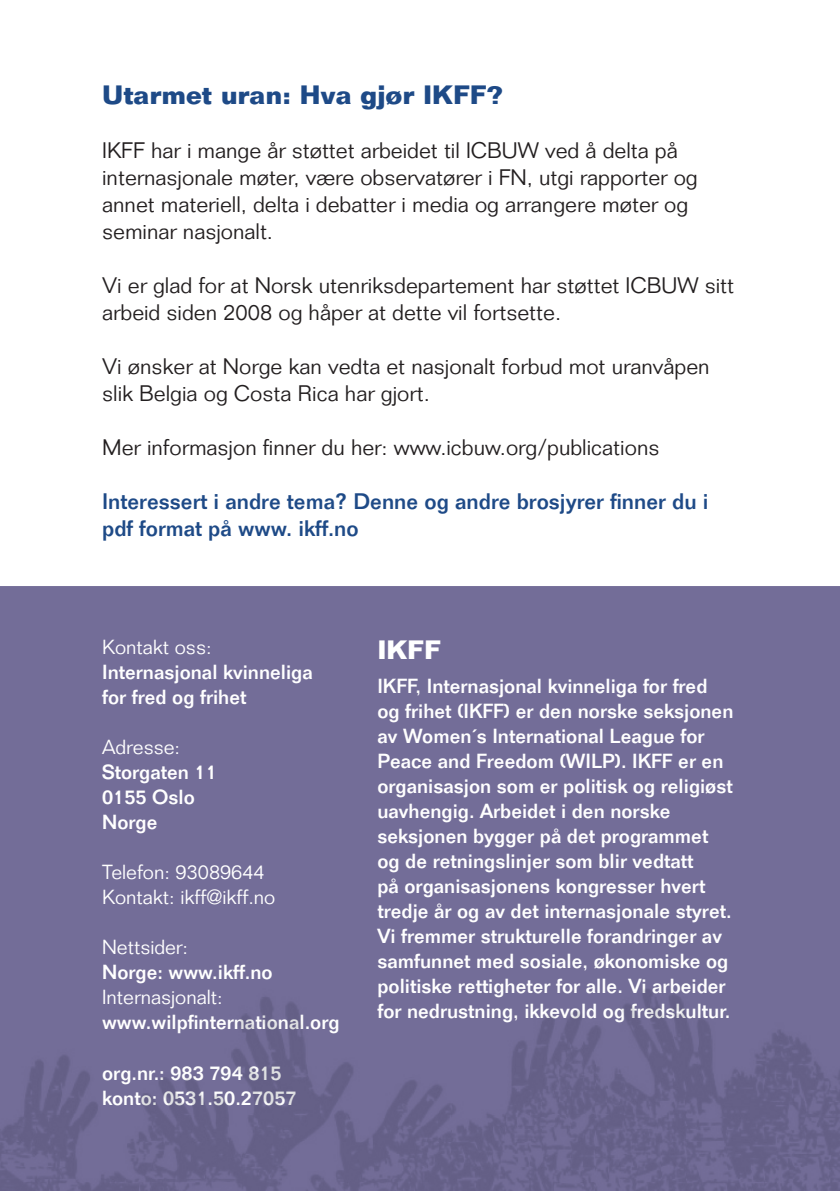
<style>
.page{position:relative;width:840px;height:1191px;background:#fff}
.page>*{position:absolute;margin:0;border:0;box-sizing:border-box;transform-origin:0 0}
.brødtekst{font:700 26px "Folio Std";color:#1e4a87}
.brødtekst-2{font:700 26px "Folio Std";color:#fff}
.brødtekst-3{font:300 22px/27px "Folio Std";color:#231f20}
.brødtekst-4{font:500 22px/27px "Folio Std";color:#1e4a87}
.tekstboks{font:500 20px/25px "Folio Std";color:#fff}
.tekstboks-2{font:300 20px "Folio Std";color:#fff}
</style>
<div class="page">
<div style="left:0;top:586px;width:839px;height:281px;background:#736d98"></div>
<img style="left:0;top:867px;width:839px;height:324px">
<p class="brødtekst" style="left:102px;top:78px;width:402px">Utarmet uran: Hva gjør IKFF?</p>
<p class="brødtekst-3" style="left:102px;top:136px;width:596px">IKFF har i mange år støttet arbeidet til ICBUW ved å delta på internasjonale møter, være observatører i FN, utgi rapporter og annet materiell, delta i debatter i media og arrangere møter og seminar nasjonalt.</p>
<p class="brødtekst-3" style="left:102px;top:271px;width:633px">Vi er glad for at Norsk utenriksdepartement har støttet ICBUW sitt arbeid siden 2008 og håper at dette vil fortsette.</p>
<p class="brødtekst-3" style="left:102px;top:352px;width:608px">Vi ønsker at Norge kan vedta et nasjonalt forbud mot uranvåpen slik Belgia og Costa Rica har gjort.</p>
<p class="brødtekst-3" style="left:102px;top:433px;width:558px">Mer informasjon finner du her: www.icbuw.org/publications</p>
<p class="brødtekst-4" style="left:102px;top:487px;width:607px">Interessert i andre tema? Denne og andre brosjyrer finner du i pdf format på www. ikff.no</p>
<p class="tekstboks-2" style="left:102px;top:635px;width:111px">Kontakt oss:</p>
<p class="tekstboks" style="left:102px;top:660px;width:212px">Internasjonal kvinneliga for fred og frihet</p>
<p class="tekstboks-2" style="left:102px;top:735px;width:79px">Adresse:</p>
<p class="tekstboks" style="left:102px;top:760px;width:116px">Storgaten 11</p>
<p class="tekstboks" style="left:102px;top:785px;width:94px">0155 Oslo</p>
<p class="tekstboks" style="left:102px;top:810px;width:57px">Norge</p>
<p class="tekstboks-2" style="left:102px;top:860px;width:164px">Telefon: 93089644</p>
<p class="tekstboks-2" style="left:102px;top:885px;width:175px">Kontakt: ikff@ikff.no</p>
<p class="tekstboks-2" style="left:102px;top:935px;width:87px">Nettsider:</p>
<p class="tekstboks" style="left:102px;top:960px;width:172px">Norge: www.ikff.no</p>
<p class="tekstboks-2" style="left:102px;top:985px;width:122px">Internasjonalt:</p>
<p class="tekstboks" style="left:102px;top:1010px;width:239px">www.wilpfinternational.org</p>
<p class="tekstboks" style="left:102px;top:1060px;width:181px">org.nr.: 983 794 815</p>
<p class="tekstboks" style="left:102px;top:1085px;width:196px">konto: 0531.50.27057</p>
<p class="brødtekst-2" style="left:377px;top:633px;width:65px">IKFF</p>
<p class="tekstboks" style="left:377px;top:673px;width:357px">IKFF, Internasjonal kvinneliga for fred og frihet (IKFF) er den norske seksjonen av Women´s International League for Peace and Freedom (WILP). IKFF er en organisasjon som er politisk og religiøst uavhengig. Arbeidet i den norske seksjonen bygger på det programmet og de retningslinjer som blir vedtatt<br>på organisasjonens kongresser hvert tredje år og av det internasjonale styret.<br>Vi fremmer strukturelle forandringer av samfunnet med sosiale, økonomiske og politiske rettigheter for alle. Vi arbeider for nedrustning, ikkevold og fredskultur.</p>
</div>
